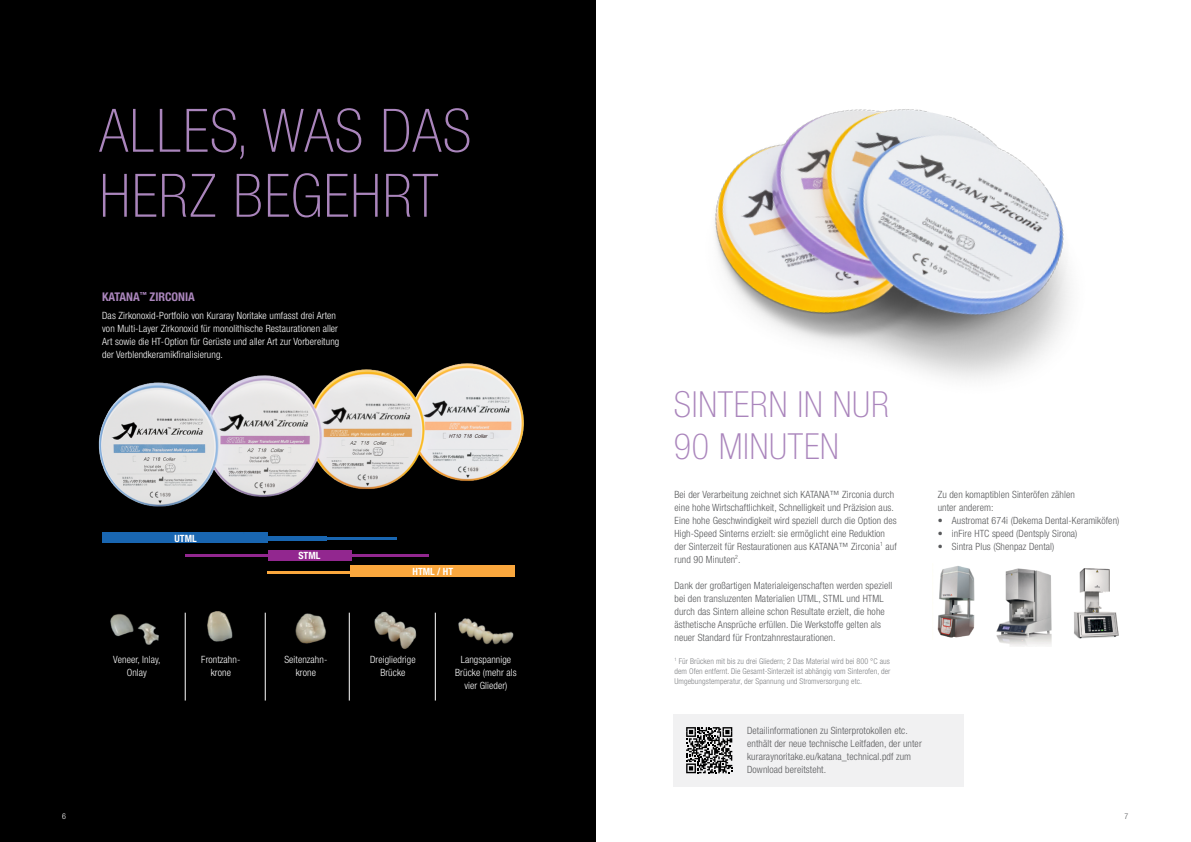
<style>
.page{position:relative;width:1191px;height:842px;background:#fff}
.page>*{position:absolute;margin:0;border:0;box-sizing:border-box;transform-origin:0 0}
.t1{font:100 condensed 60px/65px "Helvetica Neue LT Std";letter-spacing:.02em;color:#aa85bc}
.t2{font:100 condensed 36px/42px "Helvetica Neue LT Std";letter-spacing:.02em;color:#aa85bc}
.t3{font:700 condensed 12px "Helvetica Neue LT Std";color:#aa85bc}
.t4{font:300 condensed 10px/13px "Helvetica Neue LT Std";letter-spacing:.01em;color:#58595b}
.t5{font:300 condensed 10px/13px "Helvetica Neue LT Std";letter-spacing:.01em;color:#fff;text-align:center}
.t6{font:700 condensed 10px "Helvetica Neue LT Std";color:#fff}
.t7{font:300 condensed 8px/10px "Helvetica Neue LT Std";letter-spacing:.01em;color:#808285;text-align:justify}
.t8{font:300 condensed 8px "Helvetica Neue LT Std";color:#fff}
.t9{font:300 condensed 8px "Helvetica Neue LT Std";color:#58595b}
</style>
<div class="page">
<div style="left:0;top:0;width:595px;height:842px;background:#000"></div>
<hr style="left:327px;top:537px;width:70px;height:2px;background:#1966b1">
<hr style="left:268px;top:536px;width:59px;height:4px;background:#1966b1">
<div style="left:268px;top:550px;width:83px;height:10px;background:#92278f"></div>
<div style="left:432px;top:566px;width:83px;height:11px;background:#faa73d"></div>
<div style="left:350px;top:566px;width:83px;height:11px;background:#faa73d"></div>
<hr style="left:267px;top:571px;width:83px;height:2px;background:#faa73d">
<hr style="left:185px;top:554px;width:83px;height:2px;background:#92278f">
<hr style="left:350px;top:554px;width:79px;height:2px;background:#92278f">
<div style="left:103px;top:532px;width:165px;height:11px;background:#1966b1"></div>
<img style="left:110px;top:614px;width:49px;height:31px">
<img style="left:207px;top:611px;width:26px;height:31px">
<img style="left:295px;top:613px;width:31px;height:30px">
<img style="left:374px;top:611px;width:43px;height:38px">
<img style="left:458px;top:618px;width:56px;height:27px">
<hr style="left:185px;top:613px;width:1px;height:87px;background:#fff">
<hr style="left:265px;top:613px;width:1px;height:87px;background:#fff">
<hr style="left:435px;top:613px;width:1px;height:87px;background:#fff">
<hr style="left:349px;top:613px;width:1px;height:87px;background:#fff">
<div style="left:674px;top:714px;width:290px;height:72px;background:#f1f1f2"></div>
<img style="left:937px;top:566px;width:38px;height:72px">
<img style="left:996px;top:568px;width:56px;height:78px">
<img style="left:1074px;top:568px;width:45px;height:71px">
<svg style="left:686px;top:727px;width:46px;height:46px"></svg>
<img style="left:98px;top:363px;width:426px;height:170px">
<img style="left:715px;top:109px;width:355px;height:270px">
<h1 class="t1" style="left:99px;top:98px;width:374px">ALLES, WAS DAS<br>HERZ BEGEHRT</h1>
<p class="t3" style="left:102px;top:289px;width:94px">KATANA<sup>™</sup> ZIRCONIA</p>
<p class="t5" style="left:102px;top:308px;width:239px;text-align:left">Das Zirkonoxid-Portfolio von Kuraray Noritake umfasst drei Arten von Multi-Layer Zirkonoxid für monolithische Restaurationen aller Art sowie die HT-Option für Gerüste und aller Art zur Vorbereitung der Verblendkeramikfinalisierung.</p>
<p class="t6" style="left:174px;top:532px;width:24px">UTML</p>
<p class="t6" style="left:298px;top:550px;width:24px">STML</p>
<p class="t6" style="left:412px;top:565px;width:42px">HTML / HT</p>
<p class="t5" style="left:113px;top:652px;width:49px">Veneer, Inlay,<br>Onlay</p>
<p class="t5" style="left:201px;top:652px;width:41px">Frontzahn&shy;krone</p>
<p class="t5" style="left:284px;top:652px;width:44px">Seitenzahn&shy;krone</p>
<p class="t5" style="left:370px;top:652px;width:47px">Dreigliedrige<br>Brücke</p>
<p class="t5" style="left:455px;top:652px;width:63px">Langspannige<br>Brücke (mehr als vier Glieder)</p>
<h2 class="t2" style="left:674px;top:383px;width:217px">SINTERN IN NUR<br>90 MINUTEN</h2>
<p class="t4" style="left:674px;top:488px;width:224px">Bei der Verarbeitung zeichnet sich KATANA™ Zirconia durch eine hohe Wirtschaftlichkeit, Schnelligkeit und Präzision aus.<br>Eine hohe Geschwindigkeit wird speziell durch die Option des High-Speed Sinterns erzielt: sie ermöglicht eine Reduktion der Sinterzeit für Restaurationen aus KATANA™ Zirconia<sup>1</sup> auf rund 90 Minuten<sup>2</sup>.</p>
<p class="t4" style="left:674px;top:579px;width:219px">Dank der großartigen Materialeigenschaften werden speziell bei den transluzenten Materialien UTML, STML und HTML durch das Sintern alleine schon Resultate erzielt, die hohe ästhetische Ansprüche erfüllen. Die Werkstoffe gelten als neuer Standard für Frontzahnrestaurationen.</p>
<p class="t7" style="left:674px;top:656px;width:217px"><sup>1</sup> Für Brücken mit bis zu drei Gliedern; 2 Das Material wird bei 800 °C aus dem Ofen entfernt. Die Gesamt-Sinterzeit ist abhängig vom Sinterofen, der Umgebungstemperatur, der Spannung und Stromversorgung etc.</p>
<p class="t4" style="left:937px;top:488px;width:139px">Zu den komaptiblen Sinteröfen zählen unter anderem:</p>
<p class="t4" style="left:937px;top:514px;width:183px">• Austromat 674i (Dekema Dental-Keramiköfen)</p>
<p class="t4" style="left:937px;top:527px;width:141px">• inFire HTC speed (Dentsply Sirona)</p>
<p class="t4" style="left:937px;top:540px;width:118px">• Sintra Plus (Shenpaz Dental)</p>
<p class="t4" style="left:747px;top:724px;width:176px">Detailinformationen zu Sinterprotokollen etc. enthält der neue technische Leitfaden, der unter kuraraynoritake.eu/katana_technical.pdf zum Download bereitsteht.</p>
<p class="t8" style="left:62px;top:811px;width:5px">6</p>
<p class="t9" style="left:1124px;top:811px;width:5px">7</p>
</div>
